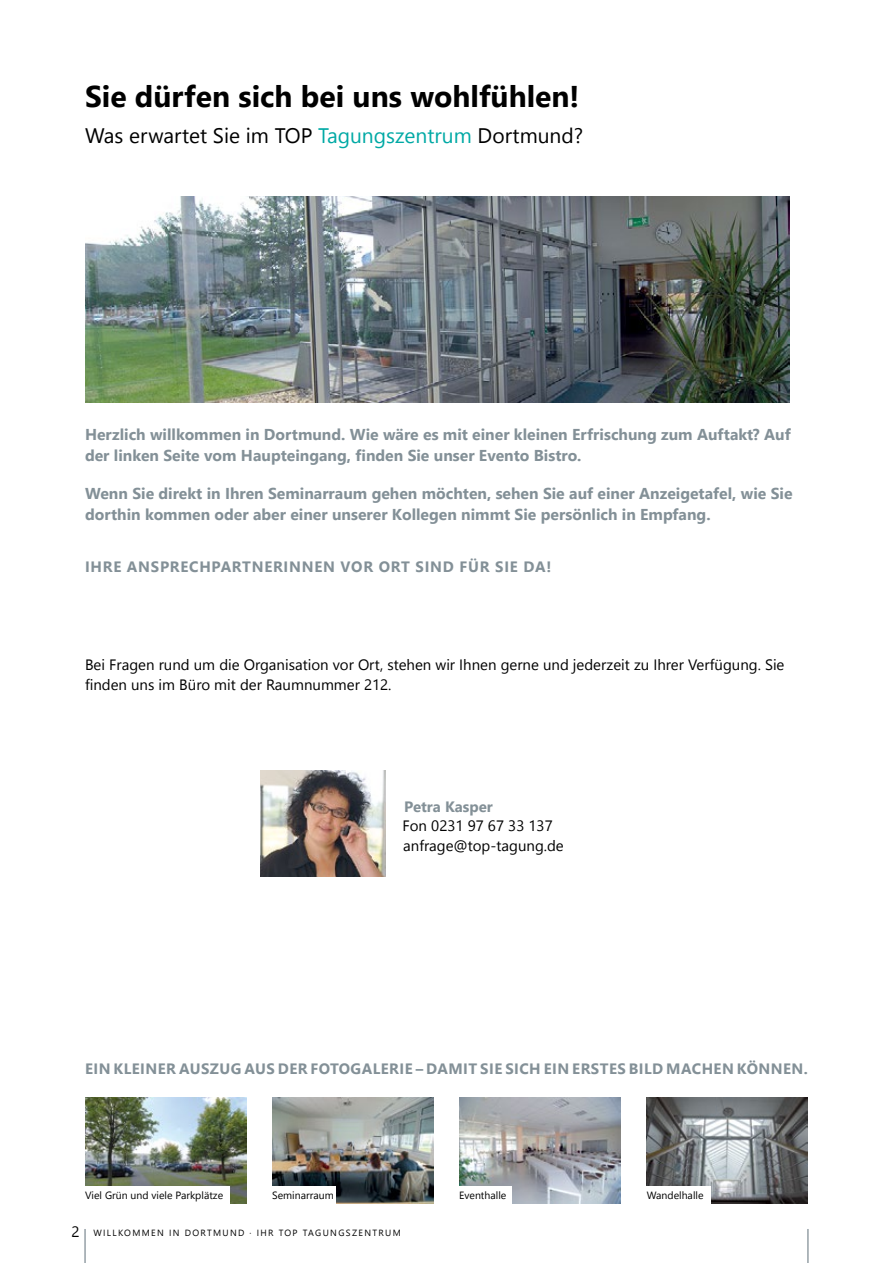
<style>
.page{position:relative;width:893px;height:1263px;background:#fff}
.page>*{position:absolute;margin:0;border:0;box-sizing:border-box;transform-origin:0 0}
.t1{font:700 30px "Segoe UI";color:#000}
.t2{font:21px "Segoe UI";color:#000}
.t3{font:700 15.75px/21px "Segoe UI";color:#839097}
.t4{font:15px/19.5px "Segoe UI";color:#000}
.t5{font:700 15px "Segoe UI";letter-spacing:.03em;color:#839097}
.t6{font:700 15px "Segoe UI";letter-spacing:.05em;color:#839097}
.t7{font:700 15px "Segoe UI";color:#839097}
.t8{font:10.5px "Segoe UI";color:#000}
.t9{font:9px "Segoe UI";letter-spacing:.15em;color:#000}
.s1{color:#00a9a5}
.s2{font-size:15px}
</style>
<div class="page">
<hr style="left:807px;top:1229px;width:2px;height:34px;background:#839097">
<hr style="left:84px;top:1229px;width:2px;height:34px;background:#839097">
<img style="left:85px;top:197px;width:704px;height:205px">
<img style="left:260px;top:770px;width:125px;height:106px">
<img style="left:85px;top:1097px;width:162px;height:106px">
<img style="left:272px;top:1097px;width:162px;height:106px">
<img style="left:459px;top:1097px;width:162px;height:106px">
<img style="left:646px;top:1097px;width:162px;height:106px">
<div style="left:85px;top:1186px;width:145px;height:18px;background:#fff"></div>
<div style="left:272px;top:1186px;width:64px;height:18px;background:#fff"></div>
<div style="left:459px;top:1186px;width:53px;height:18px;background:#fff"></div>
<div style="left:646px;top:1186px;width:65px;height:18px;background:#fff"></div>
<h1 class="t1" style="left:85px;top:72px;width:496px">Sie dürfen sich bei uns wohlfühlen!</h1>
<h2 class="t2" style="left:85px;top:118px;width:500px">Was erwartet Sie im TOP <span class="s1">Tagungszentrum</span> Dortmund?</h2>
<p class="t3" style="left:85px;top:424px;width:707px">Herzlich willkommen in Dortmund. Wie wäre es mit einer kleinen Erfrischung zum Auftakt? Auf der linken Seite vom Haupteingang, finden Sie unser Evento Bistro.</p>
<p class="t3" style="left:85px;top:483px;width:709px">Wenn Sie direkt in Ihren Seminarraum gehen möchten, sehen Sie auf einer Anzeigetafel, wie Sie dorthin kommen oder aber einer unserer Kollegen nimmt Sie persönlich in Empfang.</p>
<p class="t6" style="left:85px;top:554px;width:468px">IHRE ANSPRECHPARTNERINNEN VOR ORT SIND FÜR SIE DA!</p>
<p class="t4" style="left:85px;top:655px;width:701px">Bei Fragen rund um die Organisation vor Ort, stehen wir Ihnen gerne und jederzeit zu Ihrer Verfügung. Sie finden uns im Büro mit der Raumnummer 212.</p>
<p class="t7" style="left:404px;top:794px;width:90px">Petra Kasper</p>
<p class="t4" style="left:403px;top:816px;width:163px">Fon 0231 97 67 33 137 anfrage@top-tagung.de</p>
<p class="t5" style="left:85px;top:1057px;width:724px">EIN KLEINER AUSZUG AUS DER FOTOGALERIE – DAMIT SIE SICH EIN ERSTES BILD MACHEN KÖNNEN.</p>
<p class="t8" style="left:85px;top:1187px;width:140px">Viel Grün und viele Parkplätze</p>
<p class="t8" style="left:272px;top:1187px;width:63px">Seminarraum</p>
<p class="t8" style="left:459px;top:1187px;width:49px">Eventhalle</p>
<p class="t8" style="left:647px;top:1187px;width:58px">Wandelhalle</p>
<p class="t9" style="left:72px;top:1226px;width:331px"><span class="s2">2</span> WILLKOMMEN IN DORTMUND · IHR TOP TAGUNGSZENTRUM</p>
</div>
